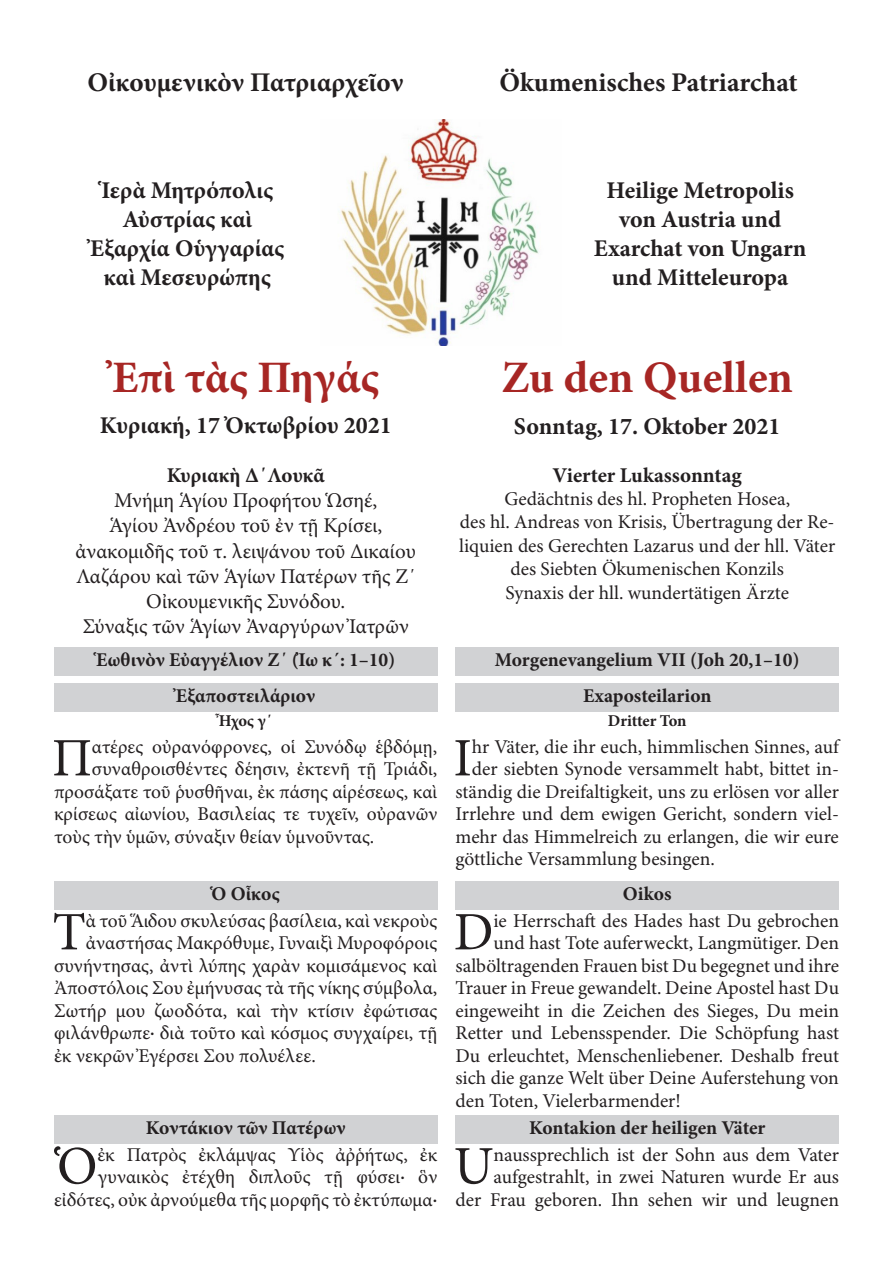
<style>
.page{position:relative;width:893px;height:1263px;background:#fff}
.page>*{position:absolute;margin:0;border:0;box-sizing:border-box;transform-origin:0 0}
.Text{font:54.15px "Minion Pro";color:#231f20}
.t1{font:700 45px "Minion Pro";letter-spacing:-.005em;color:#a72624}
.t2{font:700 27px "Minion Pro";color:#231f20}
.t3{font:700 24px/28.8px "Minion Pro";color:#231f20;text-align:center}
.t4{font:21px/25.2px "Minion Pro";color:#231f20;text-align:center}
.t5{font:700 21px "Minion Pro";color:#231f20}
.Text-2{font:19.5px/22.5px "Minion Pro";color:#231f20;text-align:right}
.Überschriften{font:700 19.5px "Minion Pro";color:#231f20}
.Ton{font:700 16.5px "Minion Pro";letter-spacing:-.01em;color:#231f20}
</style>
<div class="page">
<img style="left:341px;top:120px;width:198px;height:226px">
<div style="left:54px;top:648px;width:383px;height:28px;background:#d1d2d4"></div>
<div style="left:54px;top:684px;width:383px;height:28px;background:#d1d2d4"></div>
<div style="left:54px;top:882px;width:383px;height:28px;background:#d1d2d4"></div>
<div style="left:54px;top:1116px;width:383px;height:28px;background:#d1d2d4"></div>
<div style="left:455px;top:648px;width:384px;height:28px;background:#d1d2d4"></div>
<div style="left:455px;top:684px;width:384px;height:28px;background:#d1d2d4"></div>
<div style="left:455px;top:882px;width:384px;height:28px;background:#d1d2d4"></div>
<div style="left:455px;top:1116px;width:384px;height:28px;background:#d1d2d4"></div>
<p class="t2" style="left:87px;top:63px;width:318px">Οἰκουμενικὸν Πατριαρχεῖον</p>
<p class="t2" style="left:499px;top:63px;width:300px">Ökumenisches Patriarchat</p>
<p class="t3" style="left:90px;top:176px;width:196px">Ἱερὰ Μητρόπολις<br>Αὐστρίας καὶ<br>Ἐξαρχία Οὑγγαρίας καὶ Μεσευρώπης</p>
<p class="t3" style="left:594px;top:176px;width:214px">Heilige Metropolis von Austria und<br>Exarchat von Ungarn und Mitteleuropa</p>
<p class="t1" style="left:112px;top:346px;width:268px">Ἐπὶ τὰς Πηγάς</p>
<p class="t1" style="left:501px;top:346px;width:293px">Zu den Quellen</p>
<p class="t3" style="left:100px;top:411px;width:294px">Kυριακή, 17 Ὀκτωβρίου 2021</p>
<p class="t3" style="left:514px;top:412px;width:268px">Sonntag, 17. Oktober 2021</p>
<p class="t5" style="left:167px;top:460px;width:159px">Κυριακὴ Δ΄Λουκᾶ</p>
<p class="t4" style="left:76px;top:489px;width:342px">Μνήμη Ἁγίου Προφήτου Ὡσηέ,<br>Ἁγίου Ἀνδρέου τοῦ ἐν τῇ Κρίσει, ἀνακομιδῆς τοῦ τ. λειψάνου τοῦ Δικαίου<br>Λαζάρου καὶ τῶν Ἁγίων Πατέρων τῆς Ζ΄<br>Οἰκουμενικῆς Συνόδου.<br>Σύναξις τῶν Ἁγίων Ἀναργύρων Ἰατρῶν</p>
<p class="t5" style="left:553px;top:460px;width:191px">Vierter Lukassonntag</p>
<p class="Text-2" style="left:459px;top:488px;width:378px;line-height:23.4px;text-align:center">Gedächtnis des hl. Propheten Hosea,<br>des hl. Andreas von Krisis, Übertragung der Re&shy;liquien des Gerechten Lazarus und der hll. Väter des Siebten Ökumenischen Konzils</p>
<p class="Text-2" style="left:505px;top:582px;width:285px">Synaxis der hll. wundertätigen Ärzte</p>
<p class="Überschriften" style="left:96px;top:646px;width:301px">Ἑωθινὸν Εὐαγγέλιον Ζ΄ (Ἰω κ´: 1–10)</p>
<p class="Überschriften" style="left:176px;top:682px;width:141px">Ἐξαποστειλάριον</p>
<p class="Ton" style="left:219px;top:709px;width:55px">Ἦχος γ΄</p>
<p class="Text" style="left:52px;top:726px;width:41px">Π</p>
<p class="Text-2" style="left:92px;top:736px;width:347px">ατέρες οὐρανόφρονες, οἱ Συνόδῳ ἑβδόμῃ,</p>
<p class="Text-2" style="left:92px;top:759px;width:347px">συναθροισθέντες δέησιν, ἐκτενῆ τῇ Τριάδι,</p>
<p class="Text-2" style="left:54px;top:781px;width:385px">προσάξατε τοῦ ῥυσθῆναι, ἐκ πάσης αἱρέσεως, καὶ</p>
<p class="Text-2" style="left:54px;top:804px;width:385px">κρίσεως αἰωνίου, Βασιλείας τε τυχεῖν, οὐρανῶν</p>
<p class="Text-2" style="left:54px;top:826px;width:322px">τοὺς τὴν ὑμῶν, σύναξιν θείαν ὑμνοῦντας.</p>
<p class="Überschriften" style="left:212px;top:880px;width:70px">Ὁ Οἶκος</p>
<p class="Text" style="left:52px;top:900px;width:35px">Τ</p>
<p class="Text-2" style="left:86px;top:910px;width:353px">ὰ τοῦ ᾍδου σκυλεύσας βασίλεια, καὶ νεκροὺς</p>
<p class="Text-2" style="left:86px;top:933px;width:353px">ἀναστήσας Μακρόθυμε, Γυναιξὶ Μυροφόροις</p>
<p class="Text-2" style="left:54px;top:955px;width:385px">συνήντησας, ἀντὶ λύπης χαρὰν κομισάμενος καὶ</p>
<p class="Text-2" style="left:54px;top:978px;width:385px">Ἀποστόλοις Σου ἐμήνυσας τὰ τῆς νίκης σύμβολα,</p>
<p class="Text-2" style="left:54px;top:1000px;width:385px">Σωτήρ μου ζωοδότα, καὶ τὴν κτίσιν ἐφώτισας</p>
<p class="Text-2" style="left:54px;top:1023px;width:385px">φιλάνθρωπε· διὰ τοῦτο καὶ κόσμος συγχαίρει, τῇ</p>
<p class="Text-2" style="left:54px;top:1045px;width:263px">ἐκ νεκρῶν Ἐγέρσει Σου πολυέλεε.</p>
<p class="Überschriften" style="left:146px;top:1114px;width:201px">Κοντάκιον τῶν Πατέρων</p>
<p class="Text" style="left:57px;top:1134px;width:42px">Ὁ</p>
<p class="Text-2" style="left:54px;top:1144px;width:385px">ἐκ Πατρὸς ἐκλάμψας Υἱὸς ἀῤῥήτως, ἐκ γυναικὸς ἐτέχθη διπλοῦς τῇ φύσει· ὃν εἰδότες, οὐκ ἀρνούμεθα τῆς μορφῆς τὸ ἐκτύπωμα·</p>
<p class="Überschriften" style="left:495px;top:646px;width:306px">Morgenevangelium VII (Joh 20,1–10)</p>
<p class="Überschriften" style="left:583px;top:682px;width:130px">Exaposteilarion</p>
<p class="Ton" style="left:608px;top:709px;width:80px">Dritter Ton</p>
<p class="Text" style="left:453px;top:726px;width:20px">I</p>
<p class="Text-2" style="left:472px;top:736px;width:369px">hr Väter, die ihr euch, himmlischen Sinnes, auf</p>
<p class="Text-2" style="left:472px;top:759px;width:369px">der siebten Synode versammelt habt, bittet in-</p>
<p class="Text-2" style="left:455px;top:781px;width:385px">ständig die Dreifaltigkeit, uns zu erlösen vor aller</p>
<p class="Text-2" style="left:455px;top:804px;width:385px">Irrlehre und dem ewigen Gericht, sondern viel-</p>
<p class="Text-2" style="left:455px;top:826px;width:385px">mehr das Himmelreich zu erlangen, die wir eure</p>
<p class="Text-2" style="left:455px;top:849px;width:261px">göttliche Versammlung besingen.</p>
<p class="Überschriften" style="left:623px;top:880px;width:50px">Oikos</p>
<p class="Text" style="left:454px;top:900px;width:41px">D</p>
<p class="Text-2" style="left:493px;top:910px;width:347px">ie Herrschaft des Hades hast Du gebrochen</p>
<p class="Text-2" style="left:493px;top:933px;width:347px">und hast Tote auferweckt, Langmütiger. Den</p>
<p class="Text-2" style="left:455px;top:955px;width:385px">salböltragenden Frauen bist Du begegnet und ihre</p>
<p class="Text-2" style="left:455px;top:978px;width:385px">Trauer in Freue gewandelt. Deine Apostel hast Du</p>
<p class="Text-2" style="left:455px;top:1000px;width:385px">eingeweiht in die Zeichen des Sieges, Du mein</p>
<p class="Text-2" style="left:455px;top:1023px;width:385px">Retter und Lebensspender. Die Schöpfung hast</p>
<p class="Text-2" style="left:455px;top:1045px;width:385px">Du erleuchtet, Menschenliebener. Deshalb freut</p>
<p class="Text-2" style="left:455px;top:1068px;width:385px">sich die ganze Welt über Deine Auferstehung von</p>
<p class="Text-2" style="left:455px;top:1090px;width:227px">den Toten, Vielerbarmender!</p>
<p class="Überschriften" style="left:529px;top:1114px;width:238px">Kontakion der heiligen Väter</p>
<p class="Text" style="left:454px;top:1134px;width:41px">U</p>
<p class="Text-2" style="left:455px;top:1144px;width:385px">naussprechlich ist der Sohn aus dem Vater aufgestrahlt, in zwei Naturen wurde Er aus<br>der Frau geboren. Ihn sehen wir und leugnen</p>
</div>
